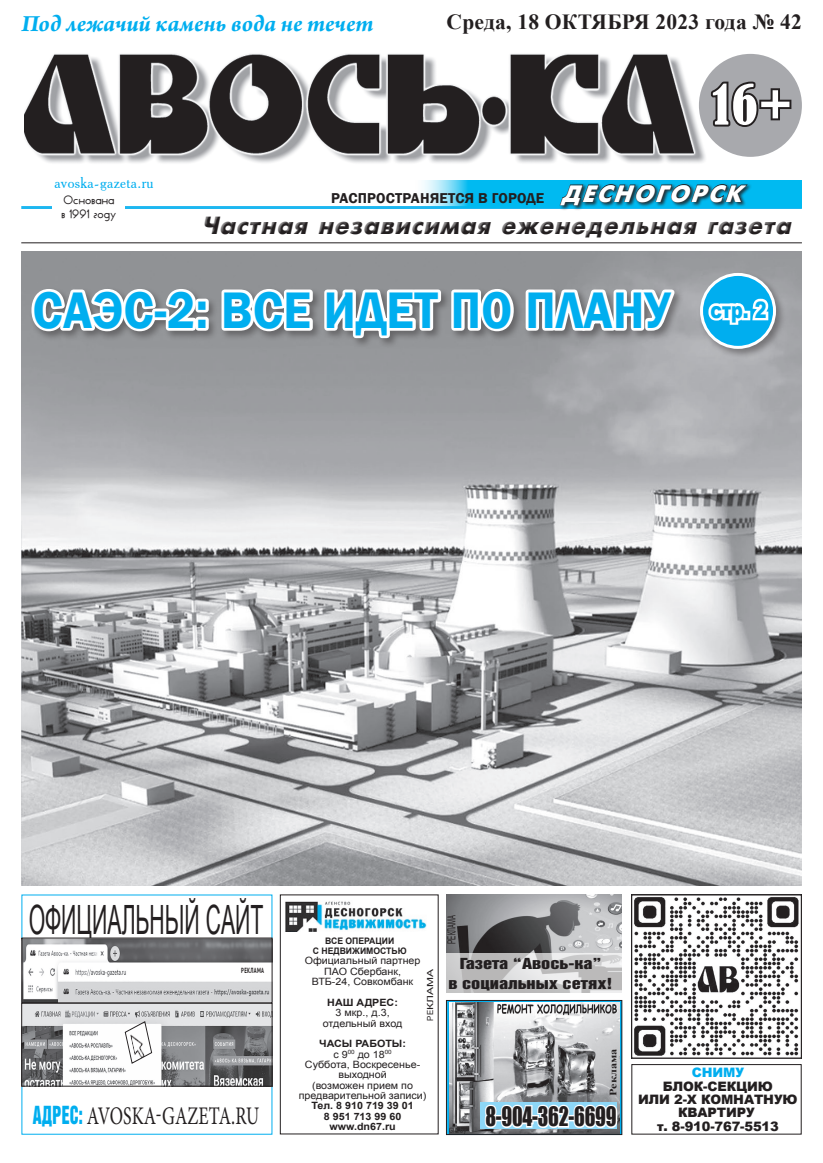
<style>
.page{position:relative;width:823px;height:1163px;background:#fff}
.page>*{position:absolute;margin:0;border:0;box-sizing:border-box;transform-origin:0 0}
._1_полоса{font:600 52.8px "Franklin Gothic";letter-spacing:.01em;color:#00aeef;scale:.91 1}
.t1{font:condensed 51.8px "Bernard";color:#fff}
.t2{font:40.4px "Arial Narrow";color:#231f20;scale:.64 1}
.t3{font:25.3px "Minion Pro";color:#231f20;scale:.71 1}
.t4{font:italic 24.7px "Futuris Extra C";color:#231f20}
.t5{font:24.6px "Impact";letter-spacing:-.01em;color:#231f20;scale:.81 1}
.t6{font:italic 700 24.5px "Arno Pro";color:#00aeef}
.t7{font:italic 23.5px "Futuris Extra C";color:#fff}
.основной{font:900 22.7px "Arial";color:#00aeef;scale:.78 1}
.t8{font:700 21.5px "Times New Roman";letter-spacing:.01em;color:#231f20}
.t9{font:15.7px "Academy";letter-spacing:.02em;color:#00aeef}
.основной-2{font:15.5px "Bastion Kontrast";color:#231f20;scale:1.32 1}
.t10{font:600 14.7px "Franklin Gothic";letter-spacing:.01em;color:#231f20}
.основной-3{font:900 13px/13.4px "Arial";letter-spacing:-.01em;color:#231f20;text-align:center}
.основной-4{font:900 13px "Arial";letter-spacing:-.01em;color:#00aeef}
.t11{font:11.1px "Arial";color:#231f20;scale:.57 1}
.t12{font:10.8px "Ticker Tape";letter-spacing:.01em;color:#231f20}
.основной-5{font:10.1px "Arial";color:#231f20;scale:1.06 1}
.основной-6{font:700 10.1px "Arial";color:#231f20;scale:1.06 1}
.t13{font:700 9.9px "Times New Roman";color:#231f20;scale:1.24 1}
.основной-7{font:700 8.9px "Arial";color:#231f20}
.t14{font:8.3px "Arial";color:#231f20;scale:.94 1}
.t15{font:700 7.5px "PT Sans";letter-spacing:.08em;color:#231f20;scale:.64 1}
.s1{font-family:"Bastion Kontrast";color:#00aeef}
</style>
<div class="page">
<img style="left:21px;top:251px;width:780px;height:634px">
<div style="left:29px;top:286px;width:655px;height:62px;background:#231f20;opacity:.4"></div>
<svg style="left:27px;top:284px;width:185px;height:52px"></svg>
<svg style="left:218px;top:285px;width:97px;height:50px"></svg>
<svg style="left:321px;top:264px;width:195px;height:87px"></svg>
<svg style="left:522px;top:285px;width:157px;height:48px"></svg>
<hr style="left:21px;top:242px;width:780px;height:1px;background:#231f20">
<img style="left:24px;top:54px;width:681px;height:109px">
<hr style="left:21px;top:206px;width:780px;height:3px;background:#00aeef">
<div style="left:52px;top:193px;width:73px;height:29px;background:#fff"></div>
<svg style="left:411px;top:180px;width:390px;height:27px;background:#2bc5f3"></svg>
<div style="left:558px;top:183px;width:194px;height:27px;background:#231f20;opacity:.85"></div>
<svg style="left:558px;top:183px;width:190px;height:23px;background:#106e8a"></svg>
<div style="left:698px;top:54px;width:103px;height:103px;background:#a8a9ad;border-radius:50%"></div>
<svg style="left:710px;top:81px;width:82px;height:46px"></svg>
<div style="left:697px;top:271px;width:88px;height:88px;background:#231f20;opacity:.4"></div>
<div style="left:701px;top:274px;width:73px;height:73px;background:#00aeef;border-radius:50%"></div>
<div style="left:699px;top:273px;width:76px;height:76px;border:3px solid #fff;border-radius:50%"></div>
<svg style="left:704px;top:294px;width:67px;height:33px"></svg>
<img style="left:23px;top:939px;width:247px;height:145px">
<div style="left:21px;top:1002px;width:251px;height:84px;border:1px solid #231f20"></div>
<svg style="left:124px;top:1020px;width:28px;height:44px"></svg>
<div style="left:22px;top:937px;width:250px;height:66px;border:1px solid #231f20"></div>
<img style="left:634px;top:897px;width:165px;height:159px">
<div style="left:631px;top:894px;width:170px;height:164px;border:1px solid #231f20"></div>
<img style="left:285px;top:901px;width:141px;height:30px">
<div style="left:280px;top:894px;width:158px;height:239px;border:1px solid #231f20"></div>
<img style="left:446px;top:894px;width:175px;height:59px">
<svg style="left:446px;top:953px;width:175px;height:39px;background:#c8c8c8"></svg>
<svg style="left:448px;top:1002px;width:171px;height:130px"></svg>
<div style="left:446px;top:1000px;width:175px;height:134px;border:1px solid #231f20"></div>
<div style="left:631px;top:1063px;width:170px;height:71px;border:1px solid #231f20"></div>
<p class="t6" style="left:21px;top:9px;width:353px">Под лежачий камень вода не течет</p>
<p class="t8" style="left:446px;top:7px;width:356px">Среда, 18 ОКТЯБРЯ 2023 года № 42</p>
<p class="t1" style="left:711px;top:75px;width:82px">16+</p>
<p class="t9" style="left:54px;top:173px;width:101px">avoska-gazeta.ru</p>
<p class="t12" style="left:63px;top:193px;width:52px">Основана</p>
<p class="t12" style="left:61px;top:207px;width:57px">в 1991 году</p>
<p class="t10" style="left:331px;top:189px;width:214px">РАСПРОСТРАНЯЕТСЯ В ГОРОДЕ</p>
<p class="t7" style="left:561px;top:180px;width:190px">ДЕСНОГОРСК</p>
<h3 class="t4" style="left:201px;top:211px;width:596px">Частная независимая еженедельная газета</h3>
<p class="_1_полоса" style="left:33px;top:277px;width:701px">САЭС-2: ВСЕ ИДЕТ ПО ПЛАНУ</p>
<p class="основной" style="left:710px;top:293px;width:74px">стр. 2</p>
<p class="t2" style="left:29px;top:890px;width:368px">ОФИЦИАЛЬНЫЙ САЙТ</p>
<p class="t15" style="left:241px;top:965px;width:37px">РЕКЛАМА</p>
<p class="t3" style="left:33px;top:1098px;width:320px"><span class="s1">АДРЕС:</span> AVOSKA-GAZETA.RU</p>
<p class="основной-7" style="left:325px;top:934px;width:71px">ВСЕ ОПЕРАЦИИ</p>
<p class="основной-7" style="left:312px;top:945px;width:95px">С НЕДВИЖИМОСТЬЮ</p>
<p class="основной-5" style="left:304px;top:954px;width:111px">Официальный партнер</p>
<p class="основной-5" style="left:324px;top:964px;width:74px">ПАО Сбербанк,</p>
<p class="основной-5" style="left:312px;top:974px;width:97px">ВТБ-24, Совкомбанк</p>
<p class="основной-6" style="left:327px;top:995px;width:68px">НАШ АДРЕС:</p>
<p class="основной-5" style="left:335px;top:1005px;width:52px">3 мкр., д.3,</p>
<p class="основной-5" style="left:323px;top:1016px;width:76px">отдельный вход</p>
<p class="основной-6" style="left:319px;top:1036px;width:83px">ЧАСЫ РАБОТЫ:</p>
<p class="основной-5" style="left:333px;top:1047px;width:56px">с 9<sup>00</sup> до 18<sup>00</sup></p>
<p class="основной-5" style="left:305px;top:1057px;width:110px">Суббота, Воскресенье-</p>
<p class="основной-5" style="left:338px;top:1067px;width:47px">выходной</p>
<p class="основной-5" style="left:312px;top:1078px;width:97px">(возможен прием по</p>
<p class="основной-5" style="left:298px;top:1088px;width:122px">предварительной записи)</p>
<p class="основной-6" style="left:311px;top:1098px;width:98px">Тел. 8 910 719 39 01</p>
<p class="основной-6" style="left:324px;top:1109px;width:74px">8 951 713 99 60</p>
<p class="основной-6" style="left:329px;top:1119px;width:64px">www.dn67.ru</p>
<p class="t14" style="left:424px;top:1020px;width:56px;rotate:-90deg">РЕКЛАМА</p>
<p class="t11" style="left:444px;top:943px;width:51px;rotate:-90deg">РЕКЛАМА</p>
<p class="основной-2" style="left:459px;top:954px;width:109px">Газета “Авось-ка”</p>
<p class="основной-2" style="left:448px;top:974px;width:126px">в социальных сетях!</p>
<p class="t13" style="left:606px;top:1095px;width:40px;rotate:-90deg">Реклама</p>
<p class="t5" style="left:485px;top:1097px;width:163px">8-904-362-6699</p>
<p class="основной-4" style="left:691px;top:1062px;width:54px">СНИМУ</p>
<p class="основной-3" style="left:662px;top:1078px;width:111px">БЛОК-СЕКЦИЮ</p>
<p class="основной-3" style="left:637px;top:1092px;width:161px">ИЛИ 2-Х КОМНАТНУЮ<br>КВАРТИРУ</p>
<p class="основной-3" style="left:656px;top:1118px;width:123px">т. 8-910-767-5513</p>
</div>
